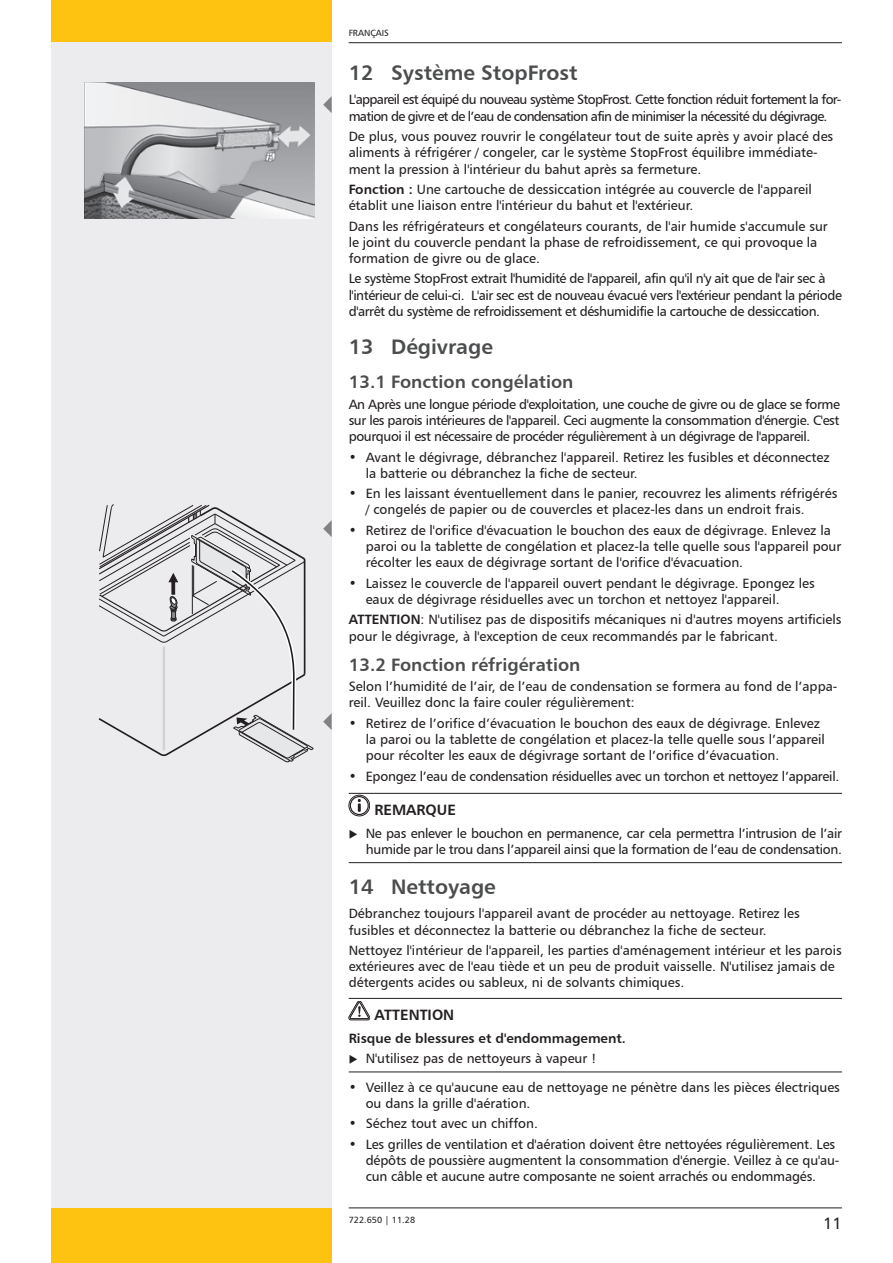
<style>
.page{position:relative;width:893px;height:1263px;background:#fff}
.page>*{position:absolute;margin:0;border:0;box-sizing:border-box;transform-origin:0 0}
.t1{font:21px "Humanist 777 BT Bold B";color:#4b4c4d}
.t2{font:18px "Humanist 777 BT Bold B";color:#4b4c4d}
.t3{font:16.5px "Humanist 777 BT Roman B";color:#231f20}
.t4{font:15px "Humanist 777 BT Bold B";color:#231f20}
.t5{font:13.5px/16.2px "Humanist 777 BT Roman B";color:#231f20}
.t6{font:13.5px/16.2px "Humanist 777 BT Roman B";letter-spacing:-.03em;color:#231f20}
.t7{font:13.5px/16.2px "Humanist 777 BT Roman B";letter-spacing:-.02em;color:#231f20}
.t8{font:13.5px/16.2px "Humanist 777 BT Roman B";letter-spacing:-.05em;color:#231f20}
.t9{font:13.5px "Humanist 777 BT Bold B";color:#231f20}
.t10{font:9px "Humanist 777 BT Roman B";color:#231f20}
.s1{font-family:"Humanist 777 BT Bold B"}
</style>
<div class="page">
<div style="left:51px;top:0;width:281px;height:43px;background:#fec210"></div>
<div style="left:51px;top:1208px;width:281px;height:55px;background:#fec210"></div>
<div style="left:51px;top:43px;width:281px;height:1165px;background:#ececee"></div>
<hr style="left:349px;top:1207px;width:493px;height:1px;background:#231f20">
<hr style="left:349px;top:42px;width:493px;height:1px;background:#231f20">
<hr style="left:349px;top:793px;width:493px;height:1px;background:#231f20">
<hr style="left:349px;top:862px;width:493px;height:1px;background:#231f20">
<hr style="left:349px;top:998px;width:493px;height:1px;background:#231f20">
<hr style="left:349px;top:1071px;width:493px;height:1px;background:#231f20">
<svg style="left:349px;top:795px;width:21px;height:21px"></svg>
<div style="left:349px;top:795px;width:21px;height:21px;border:1px solid #231f20;border-radius:50%"></div>
<div style="left:350px;top:796px;width:19px;height:19px;border:1px solid #231f20;border-radius:50%"></div>
<svg style="left:358px;top:799px;width:3px;height:13px"></svg>
<svg style="left:349px;top:1001px;width:21px;height:19px"></svg>
<img style="left:85px;top:83px;width:230px;height:136px">
<svg style="left:323px;top:96px;width:9px;height:17px"></svg>
<svg style="left:98px;top:504px;width:216px;height:259px"></svg>
<svg style="left:323px;top:520px;width:9px;height:17px"></svg>
<svg style="left:323px;top:713px;width:9px;height:17px"></svg>
<p class="t10" style="left:349px;top:27px;width:42px">FRANÇAIS</p>
<h1 class="t1" style="left:349px;top:59px;width:230px">12 Système StopFrost</h1>
<p class="t8" style="left:349px;top:91px;width:494px">L'appareil est équipé du nouveau système StopFrost. Cette fonction réduit fortement la for&shy;mation de givre et de l’eau de condensation afin de minimiser la nécessité du dégivrage.</p>
<p class="t5" style="left:349px;top:128px;width:486px">De plus, vous pouvez rouvrir le congélateur tout de suite après y avoir placé des aliments à réfrigérer / congeler, car le système StopFrost équilibre immédiate&shy;ment la pression à l'intérieur du bahut après sa fermeture.</p>
<p class="t5" style="left:349px;top:181px;width:465px"><span class="s1">Fonction :</span> Une cartouche de dessiccation intégrée au couvercle de l'appareil établit une liaison entre l'intérieur du bahut et l'extérieur.</p>
<p class="t5" style="left:349px;top:218px;width:481px">Dans les réfrigérateurs et congélateurs courants, de l'air humide s'accumule sur le joint du couvercle pendant la phase de refroidissement, ce qui provoque la formation de givre ou de glace.</p>
<p class="t6" style="left:349px;top:270px;width:495px">Le système StopFrost extrait l'humidité de l'appareil, afin qu'il n'y ait que de l'air sec à l'intérieur de celui-ci. L'air sec est de nouveau évacué vers l'extérieur pendant la période d'arrêt du système de refroidissement et déshumidifie la cartouche de dessiccation.</p>
<h1 class="t1" style="left:349px;top:333px;width:146px">13 Dégivrage</h1>
<h2 class="t2" style="left:349px;top:371px;width:226px">13.1 Fonction congélation</h2>
<p class="t5" style="left:349px;top:396px;width:493px;text-align:justify">An Après une longue période d'exploitation, une couche de givre ou de glace se forme sur les parois intérieures de l'appareil. Ceci augmente la consommation d'énergie. C'est pourquoi il est nécessaire de procéder régulièrement à un dégivrage de l'appareil.</p>
<p class="t5" style="left:366px;top:448px;width:466px;text-indent:-17px">• Avant le dégivrage, débranchez l'appareil. Retirez les fusibles et déconnectez la batterie ou débranchez la fiche de secteur.</p>
<p class="t5" style="left:366px;top:485px;width:473px;text-indent:-17px">• En les laissant éventuellement dans le panier, recouvrez les aliments réfrigérés / congelés de papier ou de couvercles et placez-les dans un endroit frais.</p>
<p class="t5" style="left:366px;top:522px;width:477px;text-indent:-17px">• Retirez de l'orifice d'évacuation le bouchon des eaux de dégivrage. Enlevez la paroi ou la tablette de congélation et placez-la telle quelle sous l'appareil pour récolter les eaux de dégivrage sortant de l'orifice d'évacuation.</p>
<p class="t5" style="left:366px;top:575px;width:451px;text-indent:-17px">• Laissez le couvercle de l'appareil ouvert pendant le dégivrage. Epongez les eaux de dégivrage résiduelles avec un torchon et nettoyez l'appareil.</p>
<p class="t5" style="left:349px;top:611px;width:494px"><span class="s1">ATTENTION</span>: N'utilisez pas de dispositifs mécaniques ni d'autres moyens artificiels pour le dégivrage, à l'exception de ceux recommandés par le fabricant.</p>
<h2 class="t2" style="left:349px;top:653px;width:233px">13.2 Fonction réfrigération</h2>
<p class="t5" style="left:349px;top:678px;width:490px">Selon l’humidité de l’air, de l’eau de condensation se formera au fond de l’appa&shy;reil. Veuillez donc la faire couler régulièrement:</p>
<p class="t5" style="left:366px;top:715px;width:461px;text-indent:-17px">• Retirez de l’orifice d’évacuation le bouchon des eaux de dégivrage. Enlevez la paroi ou la tablette de congélation et placez-la telle quelle sous l’appareil pour récolter les eaux de dégivrage sortant de l’orifice d’évacuation.</p>
<p class="t7" style="left:349px;top:767px;width:492px">• Epongez l’eau de condensation résiduelles avec un torchon et nettoyez l’appareil.</p>
<p class="t4" style="left:374px;top:800px;width:83px">REMARQUE</p>
<p class="t7" style="left:366px;top:824px;width:478px">Ne pas enlever le bouchon en permanence, car cela permettra l’intrusion de l’air humide par le trou dans l’appareil ainsi que la formation de l’eau de condensation.</p>
<h1 class="t1" style="left:349px;top:873px;width:149px">14 Nettoyage</h1>
<p class="t5" style="left:349px;top:905px;width:453px">Débranchez toujours l'appareil avant de procéder au nettoyage. Retirez les fusibles et déconnectez la batterie ou débranchez la fiche de secteur.</p>
<p class="t5" style="left:349px;top:942px;width:495px">Nettoyez l'intérieur de l'appareil, les parties d'aménagement intérieur et les parois extérieures avec de l'eau tiède et un peu de produit vaisselle. N'utilisez jamais de détergents acides ou sableux, ni de solvants chimiques.</p>
<p class="t4" style="left:374px;top:1005px;width:81px">ATTENTION</p>
<p class="t9" style="left:349px;top:1029px;width:279px">Risque de blessures et d'endommagement.</p>
<p class="t5" style="left:366px;top:1050px;width:233px">N'utilisez pas de nettoyeurs à vapeur !</p>
<p class="t5" style="left:366px;top:1078px;width:476px;text-indent:-17px">• Veillez à ce qu'aucune eau de nettoyage ne pénètre dans les pièces électriques ou dans la grille d'aération.</p>
<p class="t5" style="left:349px;top:1115px;width:191px">• Séchez tout avec un chiffon.</p>
<p class="t5" style="left:366px;top:1135px;width:475px;text-indent:-17px">• Les grilles de ventilation et d'aération doivent être nettoyées régulièrement. Les dépôts de poussière augmentent la consommation d'énergie. Veillez à ce qu'au&shy;cun câble et aucune autre composante ne soient arrachés ou endommagés.</p>
<p class="t10" style="left:349px;top:1214px;width:68px">722.650 | 11.28</p>
<p class="t3" style="left:823px;top:1213px;width:20px">11</p>
</div>
